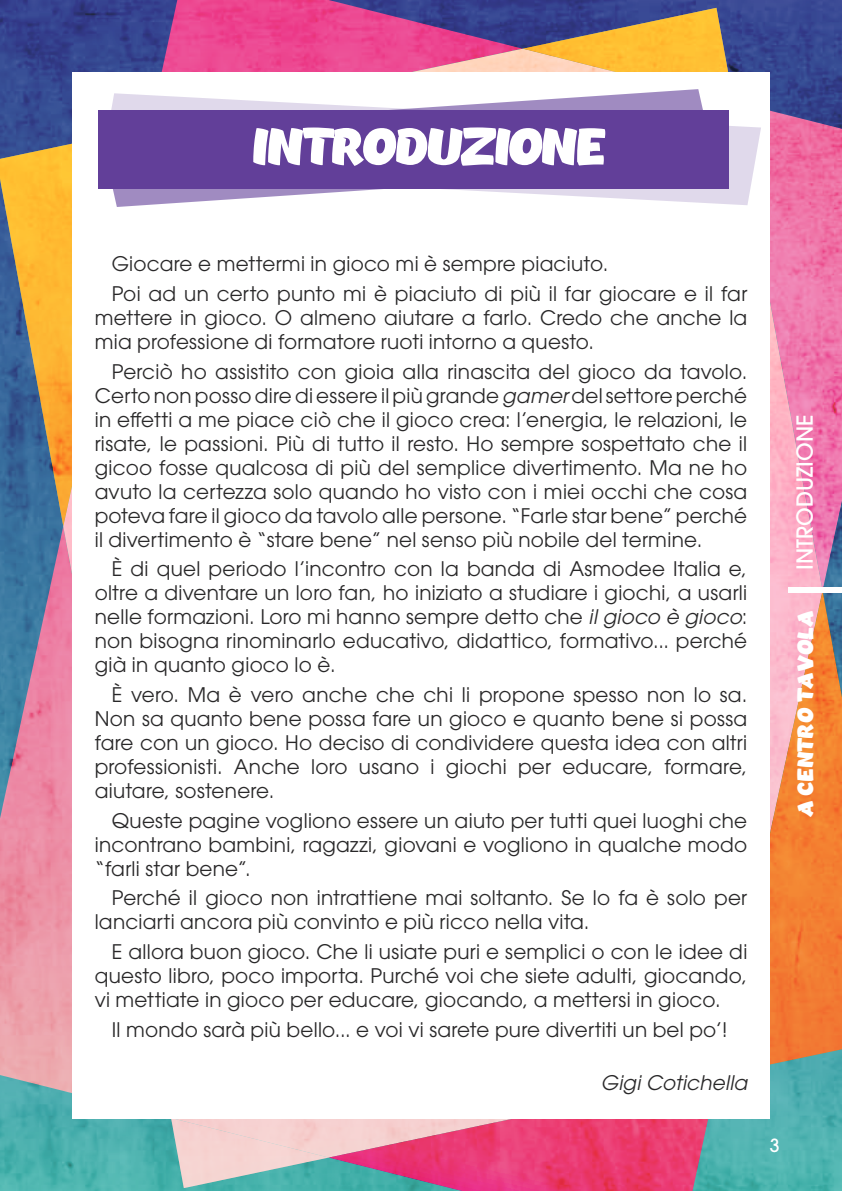
<style>
.page{position:relative;width:842px;height:1191px;background:#fff}
.page>*{position:absolute;margin:0;border:0;box-sizing:border-box;transform-origin:0 0}
.t1{font:italic 700 50px "Chekharda";letter-spacing:-.065em;color:#fff}
.t2{font:italic 700 22px "Chekharda";letter-spacing:-.025em;color:#fff}
.t3{font:500 22px "ITC Avant Garde Std";letter-spacing:.005em;color:#fff}
.t4{font:20px/24px "ITC Avant Garde Std";letter-spacing:.01em;color:#292829;text-align:justify}
.t5{font:italic 20px "ITC Avant Garde Std";letter-spacing:.01em;color:#292829}
.t6{font:500 18px "ITC Avant Garde Std";color:#fff}
.s1{font-style:italic}
</style>
<div class="page">
<img style="left:0;top:0;width:842px;height:1191px">
<div style="left:72px;top:72px;width:698px;height:1047px;background:#fff"></div>
<svg style="left:716px;top:110px;width:45px;height:95px;fill:#e0d9eb"></svg>
<svg style="left:100px;top:89px;width:616px;height:118px;fill:#623f99"></svg>
<div style="left:788px;top:588px;width:54px;height:5px;background:#fff"></div>
<h1 class="t1" style="left:251px;top:112px;width:357px">INTRODUZIONE</h1>
<p class="t4" style="left:112px;top:249px;width:637px;line-height:29.6px">Giocare e mettermi in gioco mi è sempre piaciuto.<br>Poi ad un certo punto mi è piaciuto di più il far giocare e il far</p>
<p class="t4" style="left:95px;top:305px;width:654px">mettere in gioco. O almeno aiutare a farlo. Credo che anche la mia professione di formatore ruoti intorno a questo.</p>
<p class="t4" style="left:95px;top:359px;width:654px;text-indent:17px">Perciò ho assistito con gioia alla rinascita del gioco da tavolo.<br>Certo non posso dire di essere il più grande <span class="s1">gamer</span> del settore perché in effetti a me piace ciò che il gioco crea: l’energia, le relazioni, le risate, le passioni. Più di tutto il resto. Ho sempre sospettato che il gicoo fosse qualcosa di più del semplice divertimento. Ma ne ho avuto la certezza solo quando ho visto con i miei occhi che cosa poteva fare il gioco da tavolo alle persone. “Farle star bene” perché il divertimento è “stare bene” nel senso più nobile del termine.</p>
<p class="t4" style="left:95px;top:557px;width:654px;text-indent:17px">È di quel periodo l’incontro con la banda di Asmodee Italia e, oltre a diventare un loro fan, ho iniziato a studiare i giochi, a usarli nelle formazioni. Loro mi hanno sempre detto che <span class="s1">il gioco è gioco</span>: non bisogna rinominarlo educativo, didattico, formativo... perché già in quanto gioco lo è.</p>
<p class="t4" style="left:95px;top:682px;width:654px;text-indent:17px">È vero. Ma è vero anche che chi li propone spesso non lo sa.<br>Non sa quanto bene possa fare un gioco e quanto bene si possa fare con un gioco. Ho deciso di condividere questa idea con altri professionisti. Anche loro usano i giochi per educare, formare, aiutare, sostenere.</p>
<p class="t4" style="left:95px;top:808px;width:654px;text-indent:17px">Queste pagine vogliono essere un aiuto per tutti quei luoghi che incontrano bambini, ragazzi, giovani e vogliono in qualche modo “farli star bene”.</p>
<p class="t4" style="left:95px;top:886px;width:654px;text-indent:17px">Perché il gioco non intrattiene mai soltanto. Se lo fa è solo per lanciarti ancora più convinto e più ricco nella vita.</p>
<p class="t4" style="left:95px;top:939px;width:654px;text-indent:17px">E allora buon gioco. Che li usiate puri e semplici o con le idee di questo libro, poco importa. Purché voi che siete adulti, giocando, vi mettiate in gioco per educare, giocando, a mettersi in gioco.</p>
<p class="t4" style="left:112px;top:1017px;width:618px">Il mondo sarà più bello... e voi vi sarete pure divertiti un bel po’!</p>
<p class="t5" style="left:601px;top:1070px;width:148px">Gigi Cotichella</p>
<p class="t3" style="left:791px;top:570px;width:157px;rotate:-90deg">INTRODUZIONE</p>
<p class="t2" style="left:790px;top:817px;width:208px;rotate:-90deg">A CENTRO TAVOLA</p>
<p class="t6" style="left:770px;top:1133px;width:11px">3</p>
</div>
